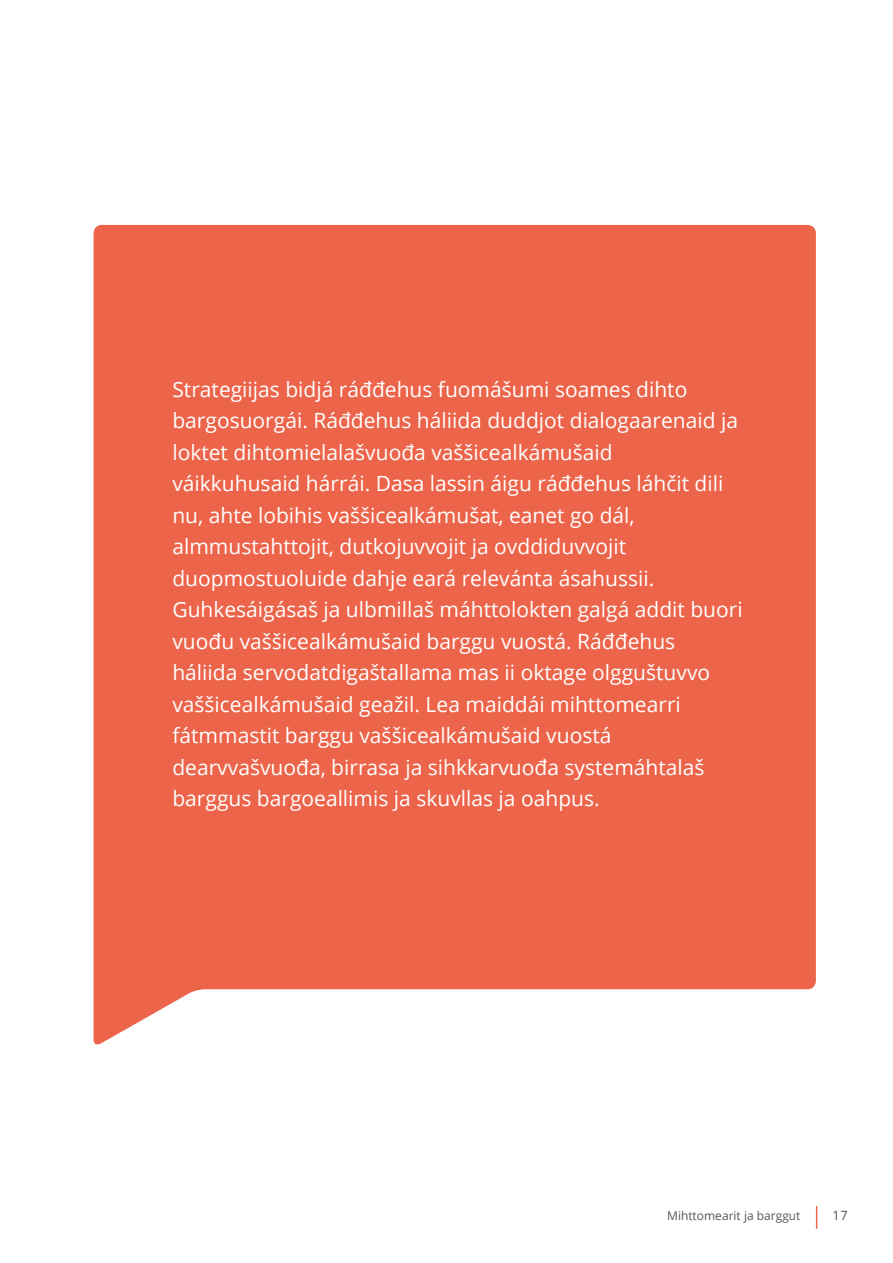
<style>
.page{position:relative;width:893px;height:1263px;background:#fff}
.page>*{position:absolute;margin:0;border:0;box-sizing:border-box;transform-origin:0 0}
.Satstingsområder_I{font:21px/31.5px "Open Sans";color:#fff}
.t1{font:12.75px "Open Sans";color:#575756}
.t2{font:12px "Open Sans";color:#575756}
</style>
<div class="page">
<div style="left:94px;top:225px;width:722px;height:820px;background:#ec644a"></div>
<svg style="left:816px;top:1206px;width:1px;height:23px"></svg>
<p class="Satstingsområder_I" style="left:172px;top:373px;width:572px">Strategiijas bidjá ráđđehus fuomášumi soames dihto bargosuorgái. Ráđđehus háliida duddjot dialogaarenaid ja loktet dihtomielalašvuođa vaššicealkámušaid váikkuhusaid hárrái. Dasa lassin áigu ráđđehus láhčit dili nu, ahte lobihis vaššicealkámušat, eanet go dál, almmustahttojit, dutkojuvvojit ja ovddiduvvojit duopmostuoluide dahje eará relevánta ásahussii.<br>Guhkesáigásaš ja ulbmillaš máhttolokten galgá addit buori vuođu vaššicealkámušaid barggu vuostá. Ráđđehus háliida servodatdigaštallama mas ii oktage olgguštuvvo vaššicealkámušaid geažil. Lea maiddái mihttomearri fátmmastit barggu vaššicealkámušaid vuostá dearvvašvuođa, birrasa ja sihkkarvuođa systemáhtalaš barggus bargoeallimis ja skuvllas ja oahpus.</p>
<p class="t2" style="left:667px;top:1207px;width:135px">Mihttomearit ja barggut</p>
<p class="t1" style="left:832px;top:1207px;width:17px">17</p>
</div>
